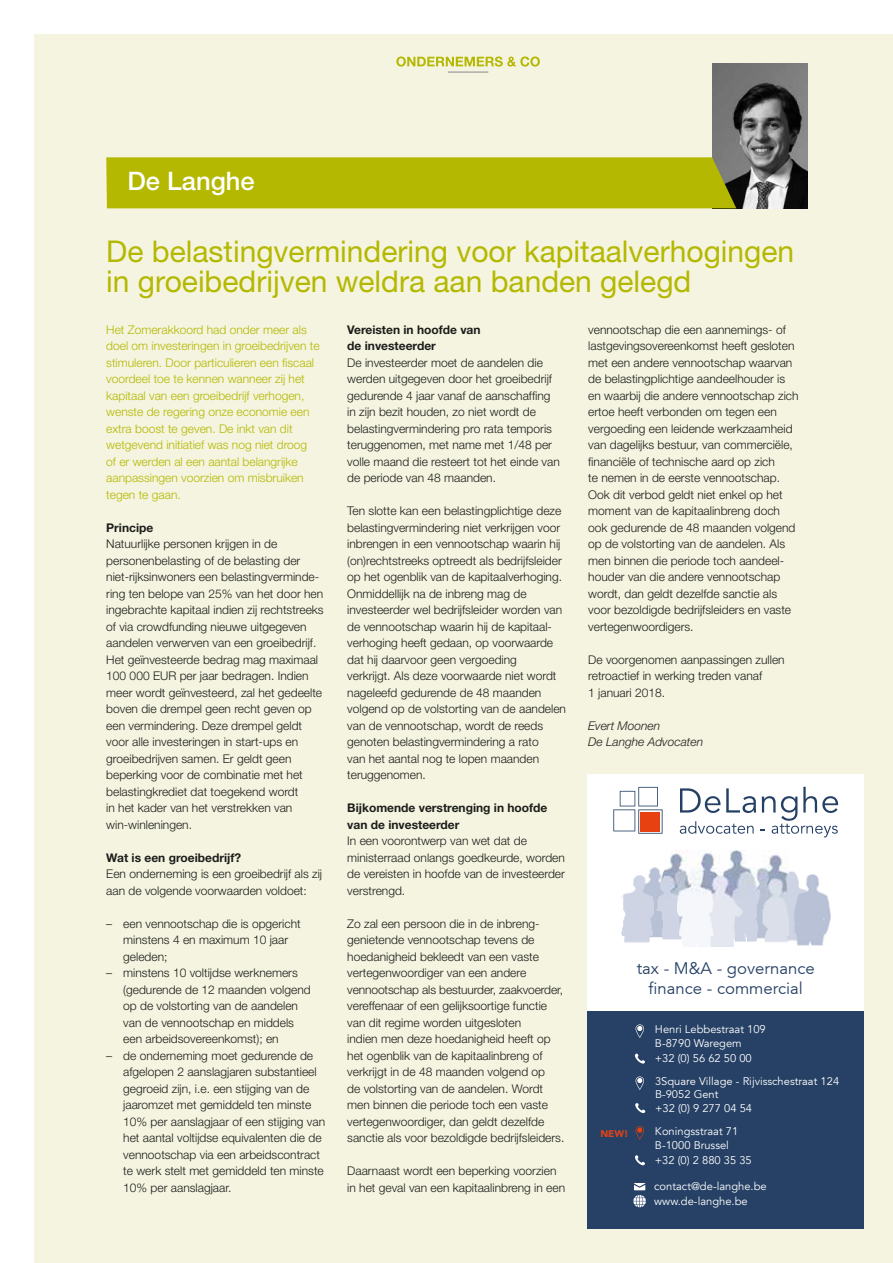
<style>
.page{position:relative;width:893px;height:1263px;background:#fff}
.page>*{position:absolute;margin:0;border:0;box-sizing:border-box;transform-origin:0 0}
.t1{font:30px/30px "Helvetica Neue";color:#b4b800}
.t2{font:500 25.5px "Helvetica Neue";color:#fff}
.t3{font:16.8px/20.1px "Avenir 45";color:#264165;text-align:center}
.t4{font:300 12px/16.5px "Helvetica Neue";color:#1d1d1b}
.t5{font:300 12px/16.5px "Helvetica Neue";color:#b4b800}
.t6{font:700 12px/16.5px "Helvetica Neue";color:#1d1d1b}
.t7{font:italic 300 12px/16.5px "Helvetica Neue";color:#1d1d1b}
.t8{font:11.1px/14.5px "Avenir";color:#fff}
.t9{font:11.1px/13.4px "Avenir 45";color:#fff}
.t10{font:900 9.75px "Avenir";color:#e74115}
</style>
<div class="page">
<div style="left:34px;top:34px;width:859px;height:1229px;background:#f4f4e0"></div>
<svg style="left:396px;top:56px;width:144px;height:11px"></svg>
<hr style="left:448px;top:72px;width:40px;height:1px;background:#878787">
<img style="left:713px;top:64px;width:95px;height:144px">
<div style="left:106px;top:157px;width:630px;height:51px;background:#b4b800"></div>
<div style="left:587px;top:775px;width:277px;height:454px;background:#fff"></div>
<div style="left:587px;top:1011px;width:277px;height:218px;background:#264165"></div>
<svg style="left:680px;top:787px;width:158px;height:50px"></svg>
<svg style="left:613px;top:787px;width:50px;height:47px"></svg>
<img style="left:621px;top:851px;width:209px;height:95px">
<svg style="left:635px;top:1103px;width:11px;height:10px"></svg>
<svg style="left:635px;top:1076px;width:9px;height:14px"></svg>
<svg style="left:635px;top:1053px;width:10px;height:11px"></svg>
<svg style="left:635px;top:1024px;width:9px;height:14px"></svg>
<svg style="left:635px;top:1155px;width:10px;height:11px"></svg>
<svg style="left:635px;top:1126px;width:9px;height:14px"></svg>
<svg style="left:633px;top:1183px;width:13px;height:24px"></svg>
<h2 class="t2" style="left:128px;top:166px;width:129px">De Langhe</h2>
<h1 class="t1" style="left:106px;top:236px;width:689px">De belastingvermindering voor kapitaalverhogingen in groeibedrijven weldra aan banden gelegd</h1>
<p class="t5" style="left:106px;top:321px;width:215px">Het Zomerakkoord had onder meer als doel om investeringen in groeibedrijven te stimuleren. Door particulieren een fiscaal voordeel toe te kennen wanneer zij het kapitaal van een groeibedrijf verhogen, wenste de regering onze economie een extra boost te geven. De inkt van dit wetgevend initiatief was nog niet droog of er werden al een aantal belangrijke aanpassingen voorzien om misbruiken tegen te gaan.</p>
<p class="t6" style="left:106px;top:519px;width:49px">Principe</p>
<p class="t4" style="left:106px;top:536px;width:219px">Natuurlijke personen krijgen in de personenbelasting of de belasting der niet-rijksinwoners een belastingverminde&shy;ring ten belope van 25% van het door hen ingebrachte kapitaal indien zij rechtstreeks of via crowdfunding nieuwe uitgegeven aandelen verwerven van een groeibedrijf.<br>Het geïnvesteerde bedrag mag maximaal 100 000 EUR per jaar bedragen. Indien meer wordt geïnvesteerd, zal het gedeelte boven die drempel geen recht geven op een vermindering. Deze drempel geldt voor alle investeringen in start-ups en groeibedrijven samen. Er geldt geen beperking voor de combinatie met het belastingkrediet dat toegekend wordt<br>in het kader van het verstrekken van win-winleningen.</p>
<p class="t6" style="left:106px;top:849px;width:136px">Wat is een groeibedrijf?</p>
<p class="t4" style="left:106px;top:866px;width:217px">Een onderneming is een groeibedrijf als zij aan de volgende voorwaarden voldoet:</p>
<p class="t4" style="left:123px;top:915px;width:179px;text-indent:-17px">– een vennootschap die is opgericht minstens 4 en maximum 10 jaar geleden;</p>
<p class="t4" style="left:123px;top:965px;width:189px;text-indent:-17px">– minstens 10 voltijdse werknemers (gedurende de 12 maanden volgend op de volstorting van de aandelen van de vennootschap en middels een arbeidsovereenkomst); en</p>
<p class="t4" style="left:123px;top:1047px;width:203px;text-indent:-17px">– de onderneming moet gedurende de afgelopen 2 aanslagjaren substantieel gegroeid zijn, i.e. een stijging van de jaaromzet met gemiddeld ten minste 10% per aanslagjaar of een stijging van het aantal voltijdse equivalenten die de vennootschap via een arbeidscontract te werk stelt met gemiddeld ten minste 10% per aanslagjaar.</p>
<p class="t6" style="left:347px;top:321px;width:135px">Vereisten in hoofde van de investeerder</p>
<p class="t4" style="left:347px;top:354px;width:214px">De investeerder moet de aandelen die werden uitgegeven door het groeibedrijf gedurende 4 jaar vanaf de aanschaffing in zijn bezit houden, zo niet wordt de belastingvermindering pro rata temporis teruggenomen, met name met 1/48 per volle maand die resteert tot het einde van de periode van 48 maanden.</p>
<p class="t4" style="left:347px;top:503px;width:220px">Ten slotte kan een belastingplichtige deze belastingvermindering niet verkrijgen voor inbrengen in een vennootschap waarin hij (on)rechtstreeks optreedt als bedrijfsleider op het ogenblik van de kapitaalverhoging.<br>Onmiddellijk na de inbreng mag de investeerder wel bedrijfsleider worden van de vennootschap waarin hij de kapitaal&shy;verhoging heeft gedaan, op voorwaarde dat hij daarvoor geen vergoeding<br>verkrijgt. Als deze voorwaarde niet wordt nageleefd gedurende de 48 maanden volgend op de volstorting van de aandelen van de vennootschap, wordt de reeds genoten belastingvermindering a rato<br>van het aantal nog te lopen maanden teruggenomen.</p>
<p class="t6" style="left:347px;top:800px;width:202px">Bijkomende verstrenging in hoofde van de investeerder</p>
<p class="t4" style="left:347px;top:833px;width:219px">In een voorontwerp van wet dat de ministerraad onlangs goedkeurde, worden de vereisten in hoofde van de investeerder verstrengd.</p>
<p class="t4" style="left:347px;top:915px;width:219px">Zo zal een persoon die in de inbreng&shy;genietende vennootschap tevens de hoedanigheid bekleedt van een vaste vertegenwoordiger van een andere vennootschap als bestuurder, zaakvoerder, vereffenaar of een gelijksoortige functie van dit regime worden uitgesloten<br>indien men deze hoedanigheid heeft op het ogenblik van de kapitaalinbreng of verkrijgt in de 48 maanden volgend op<br>de volstorting van de aandelen. Wordt men binnen die periode toch een vaste vertegenwoordiger, dan geldt dezelfde sanctie als voor bezoldigde bedrijfsleiders.</p>
<p class="t4" style="left:347px;top:1163px;width:219px">Daarnaast wordt een beperking voorzien in het geval van een kapitaalinbreng in een</p>
<p class="t4" style="left:588px;top:321px;width:212px">vennootschap die een aannemings- of lastgevingsovereenkomst heeft gesloten met een andere vennootschap waarvan de belastingplichtige aandeelhouder is en waarbij die andere vennootschap zich ertoe heeft verbonden om tegen een vergoeding een leidende werkzaamheid van dagelijks bestuur, van commerciële, financiële of technische aard op zich<br>te nemen in de eerste vennootschap.<br>Ook dit verbod geldt niet enkel op het moment van de kapitaalinbreng doch ook gedurende de 48 maanden volgend op de volstorting van de aandelen. Als men binnen die periode toch aandeel&shy;houder van die andere vennootschap wordt, dan geldt dezelfde sanctie als voor bezoldigde bedrijfsleiders en vaste vertegenwoordigers.</p>
<p class="t4" style="left:588px;top:651px;width:198px">De voorgenomen aanpassingen zullen retroactief in werking treden vanaf<br>1 januari 2018.</p>
<p class="t7" style="left:588px;top:717px;width:116px">Evert Moonen<br>De Langhe Advocaten</p>
<h3 class="t3" style="left:637px;top:958px;width:180px">tax - M&amp;A - governance finance - commercial</h3>
<p class="t8" style="left:655px;top:1022px;width:112px">Henri Lebbestraat 109<br>B-8790 Waregem</p>
<p class="t8" style="left:655px;top:1051px;width:99px">+32 (0) 56 62 50 00</p>
<p class="t9" style="left:655px;top:1075px;width:186px">3Square Village - Rijvisschestraat 124<br>B-9052 Gent</p>
<p class="t8" style="left:655px;top:1101px;width:99px">+32 (0) 9 277 04 54</p>
<p class="t8" style="left:655px;top:1123px;width:85px">Koningsstraat 71<br>B-1000 Brussel</p>
<p class="t8" style="left:654px;top:1179px;width:114px">contact@de-langhe.be www.de-langhe.be</p>
<p class="t10" style="left:600px;top:1125px;width:30px">NEW!</p>
<p class="t8" style="left:655px;top:1153px;width:99px">+32 (0) 2 880 35 35</p>
</div>
